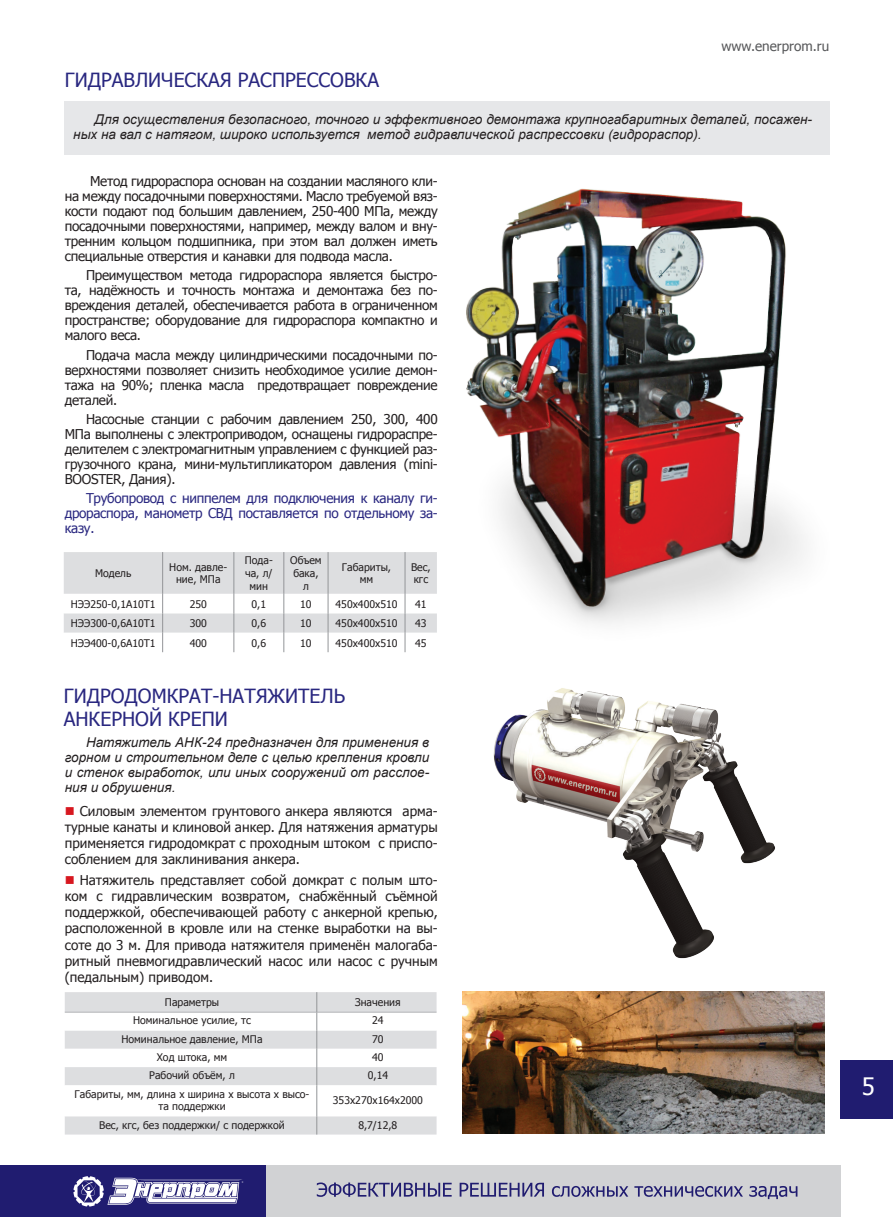
<style>
.page{position:relative;width:893px;height:1217px;background:#fff}
.page>*{position:absolute;margin:0;border:0;box-sizing:border-box;transform-origin:0 0}
.t1{font:24px "Tahoma";color:#fff}
.ЗАГОЛОВОК{font:19.5px/23.4px "Tahoma";color:#292780}
.Text{font:13.5px/15px "Tahoma";letter-spacing:-.02em;color:#231f20;text-align:justify}
.Подпись_НАЗНАЧЕНИЕ{font:italic 13.5px/15px "Arial";color:#231f20}
.Text-2{font:13.5px/15px "Tahoma";letter-spacing:-.02em;color:#292780;text-align:justify}
.t2{font:13.5px "Tahoma";color:#57585a}
.Таблица_text_small{font:10.5px/12.6px "Tahoma";color:#231f20;text-align:center}
</style>
<div class="page">
<svg style="left:64px;top:552px;width:336px;height:100px"></svg>
<div style="left:65px;top:101px;width:765px;height:53px;background:#e6e7e9"></div>
<img style="left:400px;top:154px;width:430px;height:499px">
<svg style="left:65px;top:992px;width:372px;height:142px"></svg>
<img style="left:493px;top:688px;width:282px;height:271px">
<img style="left:463px;top:991px;width:361px;height:142px">
<div style="left:841px;top:1059px;width:52px;height:59px;background:#201c70"></div>
<div style="left:266px;top:1164px;width:575px;height:52px;background:#d1d2d4"></div>
<svg style="left:317px;top:1182px;width:480px;height:16px"></svg>
<div style="left:0;top:1164px;width:266px;height:52px;background:#201c70"></div>
<svg style="left:73px;top:1176px;width:170px;height:30px"></svg>
<p class="t2" style="left:721px;top:37px;width:109px">www.enerprom.ru</p>
<p class="ЗАГОЛОВОК" style="left:65px;top:68px;width:316px">ГИДРАВЛИЧЕСКАЯ РАСПРЕССОВКА</p>
<p class="Подпись_НАЗНАЧЕНИЕ" style="left:73px;top:112px;width:740px;text-indent:21px">Для осуществления безопасного, точного и эффективного демонтажа крупногабаритных деталей, посажен&shy;ных на вал с натягом, широко используется метод гидравлической распрессовки (гидрораспор).</p>
<p class="Text" style="left:65px;top:173px;width:374px;text-indent:25px">Метод гидрораспора основан на создании масляного кли&shy;на между посадочными поверхностями. Масло требуемой вяз&shy;кости подают под большим давлением, 250-400 МПа, между посадочными поверхностями, например, между валом и вну&shy;тренним кольцом подшипника, при этом вал должен иметь специальные отверстия и канавки для подвода масла.</p>
<p class="Text" style="left:65px;top:267px;width:374px;text-indent:21px">Преимуществом метода гидрораспора является быстро&shy;та, надёжность и точность монтажа и демонтажа без по&shy;вреждения деталей, обеспечивается работа в ограниченном пространстве; оборудование для гидрораспора компактно и малого веса.</p>
<p class="Text" style="left:65px;top:346px;width:374px;text-indent:21px">Подача масла между цилиндрическими посадочными по&shy;верхностями позволяет снизить необходимое усилие демон&shy;тажа на 90%; пленка масла предотвращает повреждение деталей.</p>
<p class="Text" style="left:65px;top:411px;width:374px;text-indent:21px">Насосные станции с рабочим давлением 250, 300, 400<br>МПа выполнены с электроприводом, оснащены гидрораспре&shy;делителем с электромагнитным управлением с функцией раз&shy;грузочного крана, мини-мультипликатором давления (mini-BOOSTER, Дания).</p>
<p class="Text-2" style="left:65px;top:490px;width:374px;text-indent:21px">Трубопровод с ниппелем для подключения к каналу ги&shy;дрораспора, манометр СВД поставляется по отдельному за&shy;казу.</p>
<p class="Таблица_text_small" style="left:95px;top:566px;width:38px">Модель</p>
<p class="Таблица_text_small" style="left:169px;top:560px;width:60px">Ном. давле&shy;ние, МПа</p>
<p class="Таблица_text_small" style="left:245px;top:553px;width:29px">Пода&shy;ча, л/ мин</p>
<p class="Таблица_text_small" style="left:290px;top:553px;width:33px">Объем бака, л</p>
<p class="Таблица_text_small" style="left:342px;top:560px;width:51px">Габариты, мм</p>
<p class="Таблица_text_small" style="left:411px;top:560px;width:21px;text-align:left">Вес, кгс</p>
<p class="Таблица_text_small" style="left:71px;top:597px;width:86px">НЭЭ250-0,1А10Т1</p>
<p class="Таблица_text_small" style="left:190px;top:597px;width:19px">250</p>
<p class="Таблица_text_small" style="left:252px;top:597px;width:16px">0,1</p>
<p class="Таблица_text_small" style="left:300px;top:597px;width:13px">10</p>
<p class="Таблица_text_small" style="left:336px;top:597px;width:63px">450х400х510</p>
<p class="Таблица_text_small" style="left:415px;top:597px;width:13px">41</p>
<p class="Таблица_text_small" style="left:71px;top:616px;width:86px">НЭЭ300-0,6А10Т1</p>
<p class="Таблица_text_small" style="left:190px;top:616px;width:19px">300</p>
<p class="Таблица_text_small" style="left:252px;top:616px;width:16px">0,6</p>
<p class="Таблица_text_small" style="left:300px;top:616px;width:13px">10</p>
<p class="Таблица_text_small" style="left:336px;top:616px;width:63px">450х400х510</p>
<p class="Таблица_text_small" style="left:415px;top:616px;width:13px">43</p>
<p class="Таблица_text_small" style="left:71px;top:635px;width:86px">НЭЭ400-0,6А10Т1</p>
<p class="Таблица_text_small" style="left:190px;top:635px;width:19px">400</p>
<p class="Таблица_text_small" style="left:252px;top:635px;width:16px">0,6</p>
<p class="Таблица_text_small" style="left:300px;top:635px;width:13px">10</p>
<p class="Таблица_text_small" style="left:336px;top:635px;width:63px">450х400х510</p>
<p class="Таблица_text_small" style="left:415px;top:635px;width:13px">45</p>
<p class="ЗАГОЛОВОК" style="left:64px;top:683px;width:283px">ГИДРОДОМКРАТ-НАТЯЖИТЕЛЬ<br>АНКЕРНОЙ КРЕПИ</p>
<p class="Подпись_НАЗНАЧЕНИЕ" style="left:65px;top:735px;width:366px;text-align:justify;text-indent:21px">Натяжитель АНК-24 предназначен для применения в горном и строительном деле с целью крепления кровли и стенок выработок, или иных сооружений от расслое&shy;ния и обрушения.</p>
<p class="Text" style="left:65px;top:801px;width:374px;line-height:16.2px;text-indent:15px">Силовым элементом грунтового анкера являются арма&shy;турные канаты и клиновой анкер. Для натяжения арматуры применяется гидродомкрат с проходным штоком с приспо&shy;соблением для заклинивания анкера.</p>
<p class="Text" style="left:65px;top:871px;width:374px;line-height:16.2px;text-indent:15px">Натяжитель представляет собой домкрат с полым што&shy;ком с гидравлическим возвратом, снабжённый съёмной поддержкой, обеспечивающей работу с анкерной крепью, расположенной в кровле или на стенке выработки на вы&shy;соте до 3 м. Для привода натяжителя применён малогаба&shy;ритный пневмогидравлический насос или насос с ручным (педальным) приводом.</p>
<p class="Таблица_text_small" style="left:165px;top:995px;width:56px">Параметры</p>
<p class="Таблица_text_small" style="left:355px;top:995px;width:47px">Значения</p>
<p class="Таблица_text_small" style="left:133px;top:1013px;width:119px">Номинальное усилие, тс</p>
<p class="Таблица_text_small" style="left:372px;top:1013px;width:13px">24</p>
<p class="Таблица_text_small" style="left:121px;top:1031px;width:143px">Номинальное давление, МПа</p>
<p class="Таблица_text_small" style="left:372px;top:1031px;width:13px">70</p>
<p class="Таблица_text_small" style="left:157px;top:1050px;width:72px">Ход штока, мм</p>
<p class="Таблица_text_small" style="left:372px;top:1050px;width:13px">40</p>
<p class="Таблица_text_small" style="left:149px;top:1068px;width:87px">Рабочий объём, л</p>
<p class="Таблица_text_small" style="left:368px;top:1068px;width:22px">0,14</p>
<p class="Таблица_text_small" style="left:75px;top:1086px;width:236px">Габариты, мм, длина х ширина х высота х высо&shy;та поддержки</p>
<p class="Таблица_text_small" style="left:333px;top:1093px;width:92px">353х270х164х2000</p>
<p class="Таблица_text_small" style="left:99px;top:1117px;width:187px">Вес, кгс, без поддержки/ с подержкой</p>
<p class="Таблица_text_small" style="left:359px;top:1117px;width:40px">8,7/12,8</p>
<h1 class="t1" style="left:862px;top:1070px;width:15px">5</h1>
</div>
